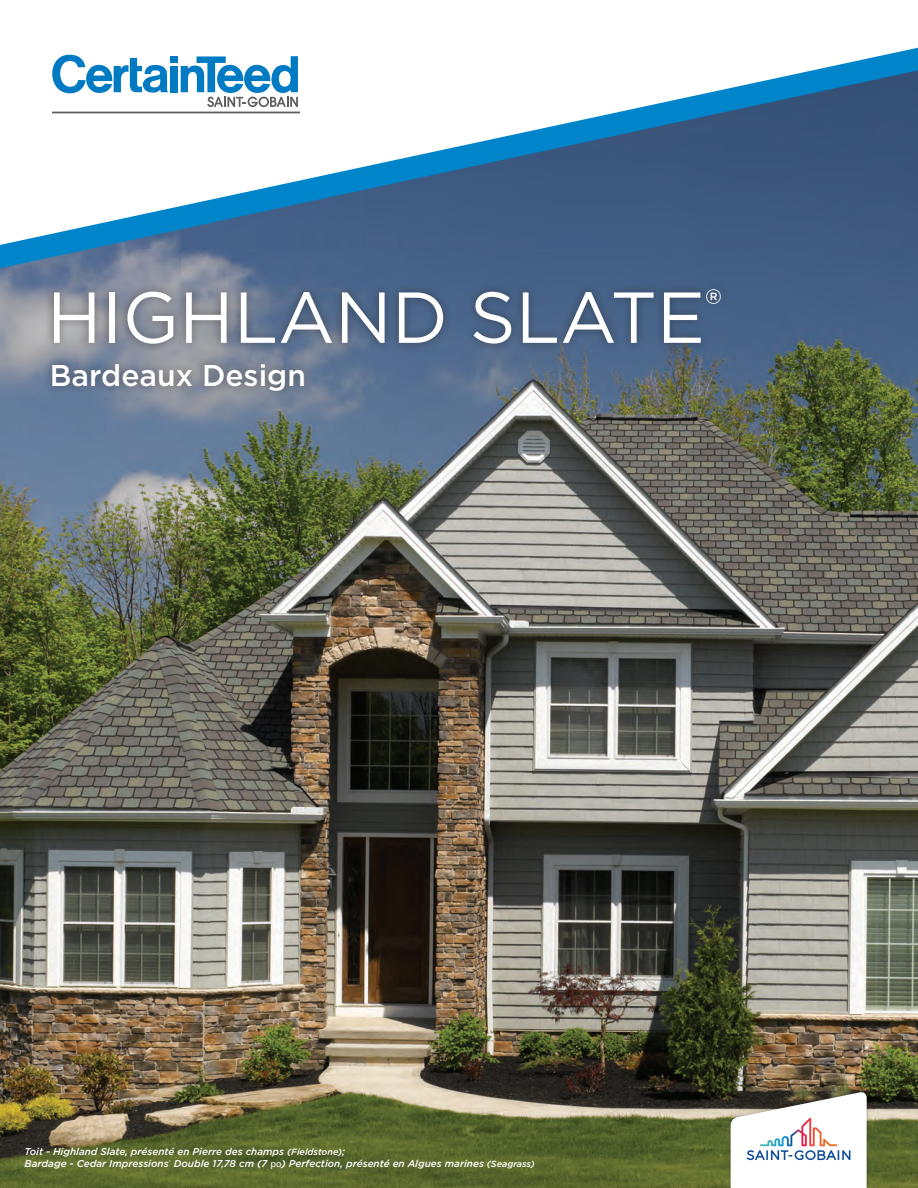
<style>
.page{position:relative;width:918px;height:1188px;background:#fff}
.page>*{position:absolute;margin:0;border:0;box-sizing:border-box;transform-origin:0 0}
.Page___-_left_side{font:72px "Gotham";color:#fff}
.Page___-_left_side-2{font:500 30px "Gotham";color:#fff}
.Caption_1_Medium_6_6{font:italic 500 9.9px/11.9px "Gotham";color:#fff}
.s1{font-size:9px}
.s2{font-family:"Myriad Pro";font-weight:400;font-style:normal}
</style>
<div class="page">
<img style="left:0;top:268px;width:918px;height:920px">
<div style="left:44px;top:280px;width:686px;height:73px;background:#231f20;opacity:.5"></div>
<div style="left:43px;top:354px;width:270px;height:46px;background:#231f20;opacity:.5"></div>
<svg style="left:0;top:48px;width:918px;height:220px"></svg>
<div style="left:728px;top:1089px;width:142px;height:99px;background:#231f20;opacity:.3"></div>
<svg style="left:731px;top:1092px;width:136px;height:96px"></svg>
<p class="Page___-_left_side" style="left:47px;top:271px;width:677px">HIGHLAND SLATE<sup>®</sup></p>
<p class="Page___-_left_side-2" style="left:50px;top:356px;width:258px">Bardeaux Design</p>
<p class="Caption_1_Medium_6_6" style="left:24px;top:1146px;width:512px">Toit - Highland Slate, présenté en Pierre des champs <span class="s1">(Fieldstone)</span>;<br>Bardage - Cedar Impressions<sup>®</sup> Double 17,78 cm (7 <span class="s2">po</span>) Perfection, présenté en Algues marines <span class="s1">(Seagrass)</span></p>
</div>
